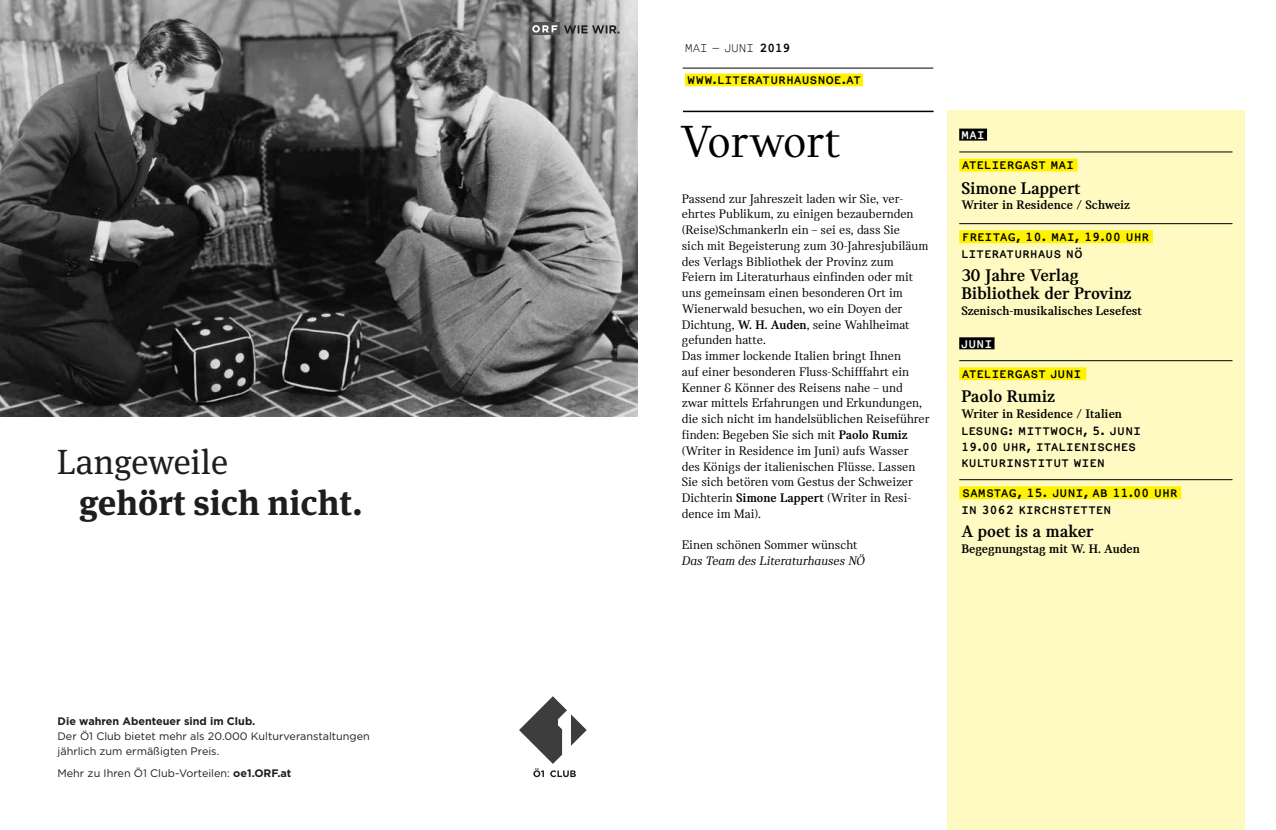
<style>
.page{position:relative;width:1276px;height:830px;background:#fff}
.page>*{position:absolute;margin:0;border:0;box-sizing:border-box;transform-origin:0 0}
.t1{font:48px "Catalog";color:#000}
.t2{font:700 34.95px "Meta Serif Pro";color:#1e1e1e}
.t3{font:34.95px "Meta Serif Pro";color:#1e1e1e}
.t4{font:900 18px/18px "Catalog";color:#000}
.t5{font:13.2px/15.8px "Catalog";color:#000}
.t6{font:700 13.2px/17.2px "Courier Sans";letter-spacing:.03em;color:#000}
.t7{font:900 13.2px "Catalog";color:#000}
.t8{font:italic 13.2px "Catalog";color:#000}
.t9{font:300 13.2px "Courier Sans";color:#000}
.t10{font:700 13.2px "Courier Sans";letter-spacing:.03em;color:#fff}
.t11{font:10.8px/14.9px "Gotham";color:#1e1e1e}
.t12{font:700 10.8px "Gotham";color:#1e1e1e}
.s1{font-weight:700}
.s2{font-weight:900}
</style>
<div class="page">
<div style="left:947px;top:111px;width:297px;height:718px;background:#fffac2"></div>
<div style="left:959px;top:128px;width:28px;height:12px;background:#000"></div>
<hr style="left:959px;top:152px;width:273px;height:1px;background:#000">
<div style="left:959px;top:158px;width:118px;height:13px;background:#fff200"></div>
<hr style="left:959px;top:223px;width:273px;height:1px;background:#000">
<div style="left:959px;top:230px;width:194px;height:13px;background:#fff200"></div>
<div style="left:959px;top:337px;width:35px;height:12px;background:#000"></div>
<hr style="left:959px;top:360px;width:273px;height:1px;background:#000">
<div style="left:959px;top:367px;width:127px;height:13px;background:#fff200"></div>
<hr style="left:959px;top:479px;width:273px;height:1px;background:#000">
<div style="left:959px;top:486px;width:222px;height:13px;background:#fff200"></div>
<hr style="left:682px;top:68px;width:251px;height:1px;background:#000">
<div style="left:685px;top:73px;width:178px;height:13px;background:#fff200"></div>
<hr style="left:683px;top:111px;width:250px;height:1px;background:#000">
<img style="left:0;top:0;width:638px;height:416px">
<svg style="left:564px;top:25px;width:55px;height:9px"></svg>
<div style="left:530px;top:22px;width:30px;height:13px;background:#525252"></div>
<svg style="left:532px;top:25px;width:25px;height:8px"></svg>
<svg style="left:519px;top:696px;width:68px;height:80px"></svg>
<h2 class="t3" style="left:57px;top:436px;width:173px">Langeweile</h2>
<h2 class="t2" style="left:79px;top:474px;width:285px">gehört sich nicht.</h2>
<p class="t12" style="left:58px;top:713px;width:199px">Die wahren Abenteuer sind im Club.</p>
<p class="t11" style="left:57px;top:727px;width:314px">Der Ö1 Club bietet mehr als 20.000 Kulturveranstaltungen jährlich zum ermäßigten Preis.</p>
<p class="t11" style="left:57px;top:765px;width:235px">Mehr zu Ihren Ö1 Club-Vorteilen: <span class="s1">oe1.ORF.at</span></p>
<p class="t9" style="left:685px;top:41px;width:107px">MAI – JUNI <span class="s1">2019</span></p>
<p class="t6" style="left:687px;top:71px;width:175px">WWW.LITERATURHAUSNOE.AT</p>
<h1 class="t1" style="left:680px;top:115px;width:161px">Vorwort</h1>
<p class="t5" style="left:682px;top:190px;width:249px">Passend zur Jahreszeit laden wir Sie, ver&shy;ehrtes Publikum, zu einigen bezaubernden (Reise)Schmankerln ein – sei es, dass Sie<br>sich mit Begeisterung zum 30-Jahresjubiläum des Verlags Bibliothek der Provinz zum Feiern im Literaturhaus einfinden oder mit uns gemeinsam einen besonderen Ort im Wienerwald besuchen, wo ein Doyen der Dichtung, <span class="s2">W. H. Auden</span>, seine Wahlheimat gefunden hatte.<br>Das immer lockende Italien bringt Ihnen<br>auf einer besonderen Fluss-Schifffahrt ein Kenner &amp; Könner des Reisens nahe – und zwar mittels Erfahrungen und Erkundungen, die sich nicht im handelsüblichen Reiseführer finden: Begeben Sie sich mit <span class="s2">Paolo Rumiz </span>(Writer in Residence im Juni) aufs Wasser des Königs der italienischen Flüsse. Lassen Sie sich betören vom Gestus der Schweizer Dichterin <span class="s2">Simone Lappert</span> (Writer in Resi&shy;dence im Mai).</p>
<p class="t5" style="left:682px;top:537px;width:177px">Einen schönen Sommer wünscht</p>
<p class="t8" style="left:682px;top:553px;width:185px">Das Team des Literaturhauses NÖ</p>
<p class="t10" style="left:961px;top:127px;width:25px">MAI</p>
<p class="t6" style="left:962px;top:156px;width:113px">ATELIERGAST MAI</p>
<h3 class="t4" style="left:961px;top:178px;width:121px">Simone Lappert</h3>
<p class="t7" style="left:961px;top:197px;width:170px">Writer in Residence / Schweiz</p>
<p class="t6" style="left:961px;top:228px;width:189px">FREITAG, 10. MAI, 19.00 UHR<br>LITERATURHAUS NÖ</p>
<h3 class="t4" style="left:961px;top:266px;width:172px">30 Jahre Verlag<br>Bibliothek der Provinz</h3>
<p class="t7" style="left:961px;top:303px;width:182px">Szenisch-musikalisches Lesefest</p>
<p class="t10" style="left:961px;top:336px;width:32px">JUNI</p>
<p class="t6" style="left:962px;top:365px;width:121px">ATELIERGAST JUNI</p>
<h3 class="t4" style="left:961px;top:387px;width:95px">Paolo Rumiz</h3>
<p class="t7" style="left:961px;top:406px;width:162px">Writer in Residence / Italien</p>
<p class="t6" style="left:961px;top:423px;width:181px;line-height:15.8px">LESUNG: MITTWOCH, 5. JUNI<br>19.00 UHR, ITALIENISCHES<br>KULTURINSTITUT WIEN</p>
<p class="t6" style="left:961px;top:484px;width:218px">SAMSTAG, 15. JUNI, AB 11.00 UHR<br>IN 3062 KIRCHSTETTEN</p>
<h3 class="t4" style="left:961px;top:522px;width:134px">A poet is a maker</h3>
<p class="t7" style="left:961px;top:541px;width:180px">Begegnungstag mit W. H. Auden</p>
</div>
